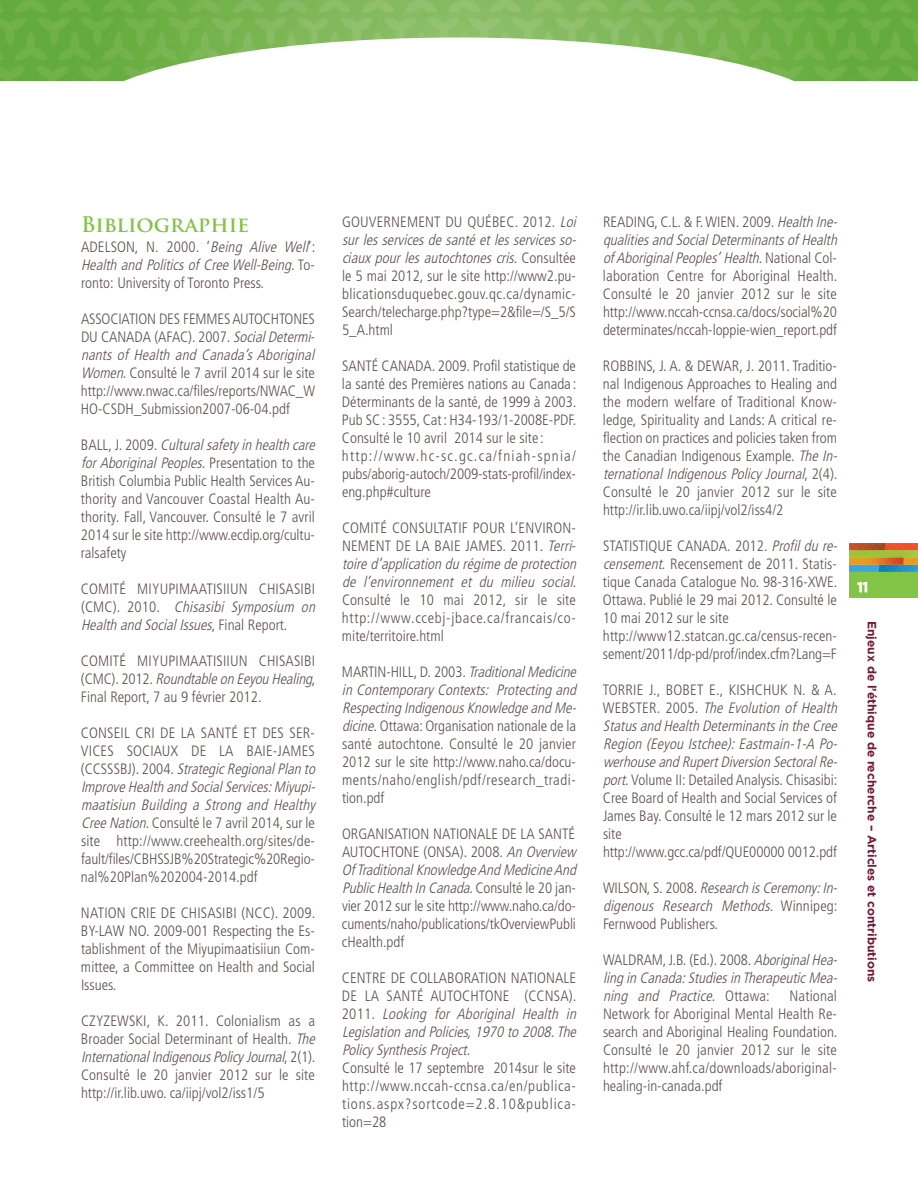
<style>
.page{position:relative;width:918px;height:1188px;background:#fff}
.page>*{position:absolute;margin:0;border:0;box-sizing:border-box;transform-origin:0 0}
.t1{font:700 21px "Trajan Pro";color:#83c447}
.t2{font:300 condensed 15px/18px "Frutiger";color:#5d514e}
.t3{font:italic 300 condensed 15px/18px "Frutiger";color:#5d514e}
.t4{font:500 13.5px "Gotham";color:#fff}
.t5{font:700 12px "Gotham";color:#721935}
.s1{font-style:italic}
.s2{font-style:normal}
</style>
<div class="page">
<div style="left:849px;top:572px;width:69px;height:26px;background:#83c447"></div>
<img style="left:849px;top:543px;width:69px;height:29px">
<img style="left:0;top:0;width:918px;height:81px">
<div style="left:81px;top:38px;width:756px;height:162px;background:#fff;border-radius:50%"></div>
<h1 class="t1" style="left:81px;top:216px;width:170px">Bibliographie</h1>
<p class="t2" style="left:81px;top:239px;width:236px;text-align:justify">ADELSON, N. 2000. ‘<span class="s1">Being Alive Well</span>’:<br><span class="s1">Health and Politics of Cree Well-Being</span>. T o - ronto: University of Toronto Press.</p>
<p class="t2" style="left:81px;top:311px;width:238px">ASSOCIATION DES FEMMES AUTOCHTONES DU CANADA (AFAC). 2007. <span class="s1">SocialDetermi&shy;nants of Health and Canada’s Aboriginal Women</span>. Consulté le 7 avril 2014 sur le site http://www.nwac.ca/files/reports/NWAC_W HO-CSDH_Submission2007-06-04.pdf</p>
<p class="t2" style="left:81px;top:437px;width:239px">B A L L , J . 2 0 0 9 . <span class="s1">Cultural safety in health care forAboriginalPeoples</span>. Presentation to the British Columbia Public Health Services Au&shy;thority and Vancouver Coastal Health Au&shy;thority. Fall, Vancouver. Consulté le 7 avril 2014 sur le site http://www.ecdip.org/cultu&shy;ralsafety</p>
<p class="t2" style="left:81px;top:581px;width:239px">COMITÉ MIYUPIMAATISIIUN CHISASIBI ( C M C ) . 2 0 1 0 . <span class="s1">Chisasibi Symposium on<br>Health and Social Issues</span>, F i n a l R e p o rt .</p>
<p class="t2" style="left:81px;top:653px;width:236px;text-align:justify">COMITÉ MIYUPIMAATISIIUN CHISASIBI ( C M C ) . 2 0 1 2 . <span class="s1">Roundtable on Eeyou Healing</span>, Final Report, 7 au 9 février 2012.</p>
<p class="t2" style="left:81px;top:725px;width:239px">CONSEIL CRI DE LA SANTÉ ET DES SER-VICES SOCIAUX DE LA BAIE-JAMES ( C C S S S B J ) . 2 0 0 4 . <span class="s1">Strategic Regional Plan to Improve Health and Social Services: Miyupi&shy;maatisiun Building a Strong and Healthy CreeNation</span>. Consulté le 7 avril 2014, sur le site http://www.creehealth.org/sites/de&shy;fault/files/CBHSSJB%20Strategic%20Regio&shy;nal%20Plan%202004-2014.pdf</p>
<p class="t2" style="left:81px;top:905px;width:236px;text-align:justify">NATION CRIE DE CHISASIBI (NCC). 2009.<br>BY-LAW NO. 2009-001 Respecting the Es&shy;tablishment of the Miyupimaatisiiun Com&shy;mittee, a Committee on Health and Social Issues.</p>
<p class="t2" style="left:81px;top:1013px;width:239px">CZYZEWSKI, K. 2011. Colonialism as a Broader Social Determinant of Health. <span class="s1">The International Indigenous Policy Journal</span>, 2 ( 1 ) .<br>Consulté le 20 janvier 2012 sur le site http://ir.lib.uwo. ca/iipj/vol2/iss1/5</p>
<p class="t2" style="left:342px;top:214px;width:239px">GOUVERNEMENT DU QUÉBEC. 2012. <span class="s1">Loi sur les services de santé et les services so&shy;ciaux pour les autochtones cris</span>. C o n s u l t é e le 5 mai 2012, sur le site http://www2.pu&shy;blicationsduquebec.gouv.qc.ca/dynamic-Search/telecharge.php?type=2&amp;file=/S_5/S 5_A.html</p>
<p class="t2" style="left:342px;top:358px;width:236px">SANTÉ CANADA. 2009. Profil statistique de la santé des Premières nations au Canada :<br>Déterminants de la santé, de 1999 à 2003.<br>Pub SC: 3555, Cat: H34-193/1-2008E-PDF.<br>Consulté le 10 avril 2014 sur le site : http://www.hc-sc.gc.ca/fniah-spnia/ pubs/aborig-autoch/2009-stats-profil/index&shy;eng.php#culture</p>
<p class="t2" style="left:342px;top:520px;width:239px">COMITÉ CONSULTATIF POUR L’ENVIRON-NEMENT DE LA BAIE JAMES. 2011. <span class="s1">Terri&shy;toire d’application du régime de protection de l’environnement et du milieu social</span>.<br>Consulté le 10 mai 2012, sir le site http://www.ccebj-jbace.ca/francais/co&shy;mite/territoire.html</p>
<p class="t2" style="left:342px;top:664px;width:239px">MARTIN-HILL, D. 2003. <span class="s1">TraditionalMedicine in Contemporary Contexts: Protecting and Respecting Indigenous Knowledge and Me&shy;dicine</span>. Ottawa: Organisation nationale de la santé autochtone. Consulté le 20 janvier 2012 sur le site http://www.naho.ca/docu&shy;ments/naho/english/pdf/research_tradi&shy;tion.pdf</p>
<p class="t2" style="left:342px;top:826px;width:239px">ORGANISATION NATIONALE DE LA SANTÉ AUTOCHTONE (ONSA). 2008. <span class="s1">AnOverview Of Traditional Knowledge And Medicine And PublicHealthInCanada</span>. Consulté le 20 jan&shy;vier 2012 sur le site http://www.naho.ca/do&shy;cuments/naho/publications/tkOverviewPubli cHealth.pdf</p>
<p class="t2" style="left:342px;top:970px;width:239px">CENTRE DE COLLABORATION NATIONALE DE LA SANTÉ AUTOCHTONE (CCNSA).<br>2 0 1 1 . <span class="s1">Looking for Aboriginal Health in Legislation and Policies, 1970 to 2008. The Policy Synthesis Project</span>.<br>Consulté le 17 septembre 2014sur le site http://www.nccah-ccnsa.ca/en/publica&shy;tions.aspx?sortcode=2.8.10&amp;publica&shy;tion=28</p>
<p class="t2" style="left:603px;top:214px;width:239px">READING, C.L. &amp; F.WIEN. 2009. <span class="s1">HealthIne&shy;qualities and Social Determinants of Health of Aboriginal Peoples’ Health</span>. N a t i o n a l C o l - laboration Centre for Aboriginal Health.<br>Consulté le 20 janvier 2012 sur le site http://www.nccah-ccnsa.ca/docs/social%20 determinates/nccah-loppie-wien_report.pdf</p>
<p class="t2" style="left:603px;top:358px;width:239px">ROBBINS, J. A. &amp; DEWAR, J. 2011. Traditio&shy;nal Indigenous Approaches to Healing and the modern welfare of Traditional Know&shy;ledge, Spirituality and Lands: A critical re&shy;flection on practices and policies taken from the Canadian Indigenous Example. <span class="s1">TheIn&shy;ternational Indigenous Policy Journal</span>, 2 ( 4 ) .<br>Consulté le 20 janvier 2012 sur le site http://ir.lib.uwo.ca/iipj/vol2/iss4/2</p>
<p class="t2" style="left:603px;top:538px;width:239px">STATISTIQUE CANADA. 2012. <span class="s1">Profildure&shy;censement</span>. Recensement de 2011. Statis&shy;tique Canada Catalogue No. 98-316-XWE.<br>Ottawa. Publié le 29 mai 2012. Consulté le 10 mai 2012 sur le site http://www12.statcan.gc.ca/census-recen&shy;sement/2011/dp-pd/prof/index.cfm?Lang=F</p>
<p class="t2" style="left:603px;top:682px;width:239px">TORRIE J., BOBET E., KISHCHUK N. &amp; A.<br>WEBSTER. 2005. <span class="s1">The Evolution of Health Status and Health Determinants in the Cree Region (Eeyou Istchee): Eastmain-1-A Po&shy;werhouse and Rupert Diversion Sectoral Re&shy;port</span>. Volume II: Detailed Analysis. Chisasibi:<br>Cree Board of Health and Social Services of James Bay. Consulté le 12 mars 2012 sur le site<br>http://www.gcc.ca/pdf/QUE00000 0012.pdf</p>
<p class="t3" style="left:603px;top:880px;width:239px"><span class="s2">WILSON, S. 2008.</span> ResearchisCeremony:In&shy;digenous Research Methods<span class="s2">. W i n n i p e g :<br>Fernwood Publishers.</span></p>
<p class="t3" style="left:603px;top:952px;width:239px;text-align:justify"><span class="s2">WALDRAM, J.B. (Ed.). 2008.</span> AboriginalHea&shy;ling in Canada: Studies in Therapeutic Mea&shy;ning and Practice<span class="s2">. O tt a wa :</span></p>
<p class="t2" style="left:603px;top:988px;width:236px;text-align:justify;text-indent:187px">National Network for Aboriginal Mental Health Re&shy;search and Aboriginal Healing Foundation.<br>Consulté le 20 janvier 2012 sur le site http://www.ahf.ca/downloads/aboriginal&shy;healing-in-canada.pdf</p>
<p class="t4" style="left:857px;top:579px;width:12px">11</p>
<p class="t5" style="left:879px;top:621px;width:363px;rotate:90deg">Enjeux de l’éthique de recherche – Articles et contributions</p>
</div>
